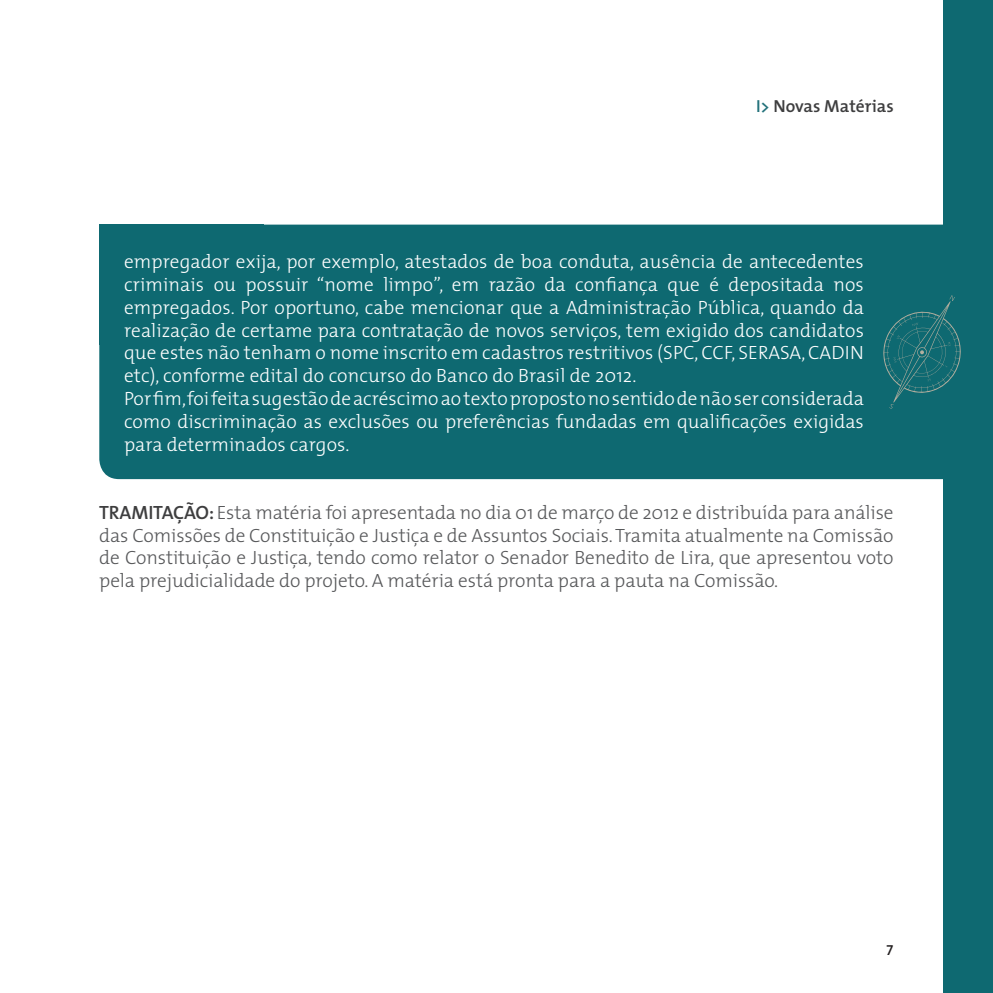
<style>
.page{position:relative;width:993px;height:993px;background:#fff}
.page>*{position:absolute;margin:0;border:0;box-sizing:border-box;transform-origin:0 0}
.t1{font:300 19.25px/22.8px "The Mix";color:#fff;text-align:justify}
.t2{font:300 19.25px/22.8px "The Mix";letter-spacing:-.005em;color:#57585a;text-align:justify}
.t3{font:600 17.5px "The Mix";color:#3e3e3f}
.t4{font:500 14px "Gotham Narrow";color:#231f20}
.s1{color:#23727b}
.s2{font-weight:600;color:#3e3e3f}
</style>
<div class="page">
<div style="left:943px;top:0;width:49px;height:992px;background:#0e6971"></div>
<div style="left:99px;top:224px;width:844px;height:255px;background:#0e6971"></div>
<div style="left:99px;top:224px;width:165px;height:120px;background:#0e6971"></div>
<svg style="left:880px;top:295px;width:81px;height:113px"></svg>
<p class="t3" style="left:756px;top:91px;width:139px"><span class="s1">I&gt;</span> Novas Matérias</p>
<p class="t1" style="left:124px;top:250px;width:741px">empregador exija, por exemplo, atestados de boa conduta, ausência de antecedentes criminais ou possuir “nome limpo”, em razão da confiança que é depositada nos empregados. Por oportuno, cabe mencionar que a Administração Pública, quando da realização de certame para contratação de novos serviços, tem exigido dos candidatos que estes não tenham o nome inscrito em cadastros restritivos (SPC, CCF, SERASA, CADIN etc), conforme edital do concurso do Banco do Brasil de 2012.</p>
<p class="t1" style="left:124px;top:386px;width:741px">Por fim, foi feita sugestão de acréscimo ao texto proposto no sentido de não ser considerada como discriminação as exclusões ou preferências fundadas em qualificações exigidas para determinados cargos.</p>
<p class="t2" style="left:99px;top:500px;width:795px"><span class="s2">TRAMITAÇÃO:</span> Esta matéria foi apresentada no dia 01 de março de 2012 e distribuída para análise das Comissões de Constituição e Justiça e de Assuntos Sociais. Tramita atualmente na Comissão de Constituição e Justiça, tendo como relator o Senador Benedito de Lira, que apresentou voto pela prejudicialidade do projeto. A matéria está pronta para a pauta na Comissão.</p>
<p class="t4" style="left:886px;top:940px;width:9px">7</p>
</div>
